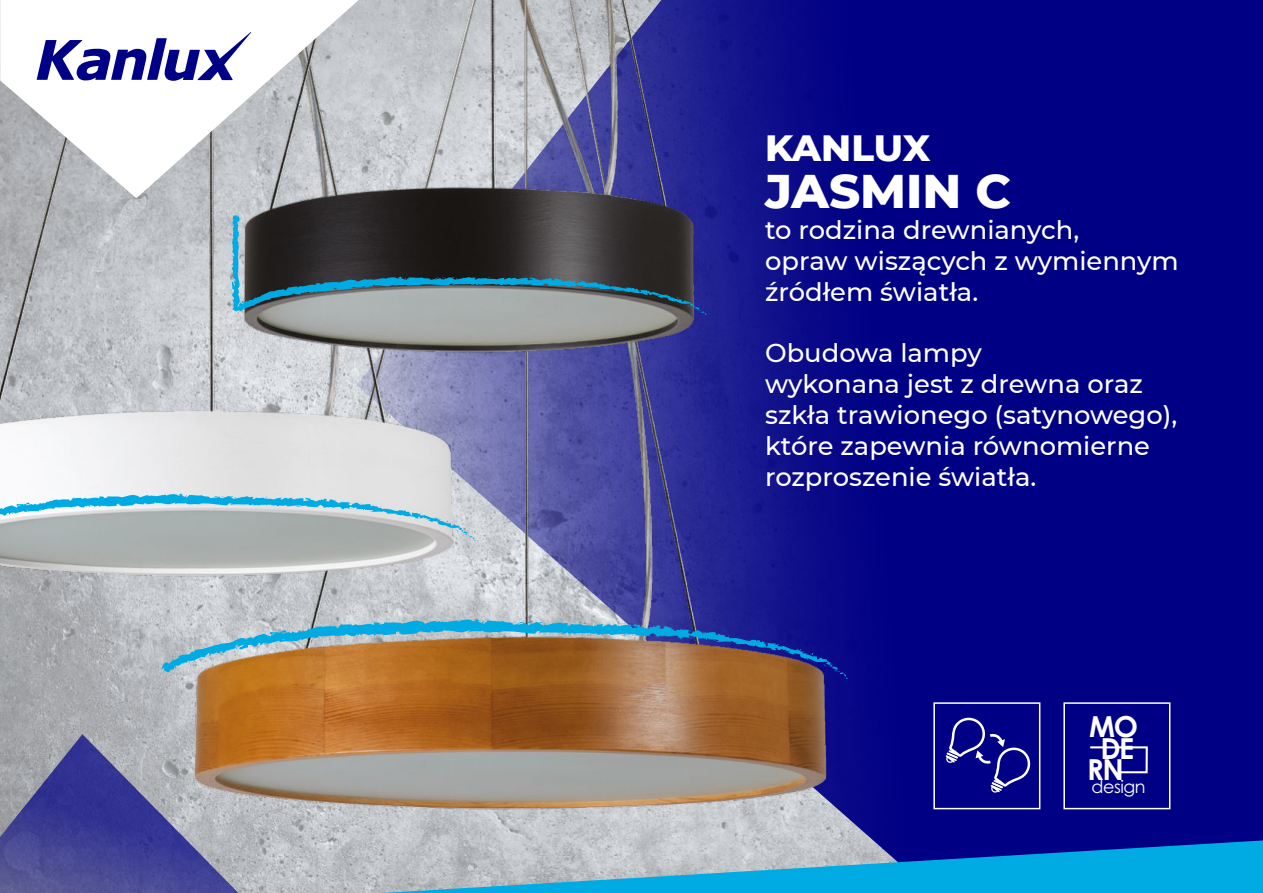
<style>
.page{position:relative;width:1263px;height:893px;background:#fff}
.page>*{position:absolute;margin:0;border:0;box-sizing:border-box;transform-origin:0 0}
.t1{font:800 48.15px "Montserrat";color:#fff}
.t2{font:800 37.35px "Montserrat";letter-spacing:-.005em;color:#fff}
.t3{font:700 28.95px/21.3px "Century Gothic";color:#fff;text-align:center}
.t4{font:500 25.8px/30.9px "Montserrat";color:#fff}
.t5{font:17.55px "Century Gothic";letter-spacing:-.025em;color:#fff}
</style>
<div class="page">
<div style="left:910px;top:0;width:353px;height:840px;background:#000085"></div>
<svg style="left:0;top:734px;width:115px;height:159px;background:#595b98"></svg>
<svg style="left:910px;top:840px;width:353px;height:53px;background:#0087cf"></svg>
<img style="left:115px;top:0;width:795px;height:893px">
<img style="left:0;top:198px;width:525px;height:440px">
<img style="left:179px;top:0;width:603px;height:433px">
<svg style="left:0;top:0;width:359px;height:198px"></svg>
<svg style="left:37px;top:32px;width:214px;height:49px"></svg>
<svg style="left:231px;top:214px;width:470px;height:98px;background:#444e53"></svg>
<svg style="left:302px;top:293px;width:6px;height:2px"></svg>
<svg style="left:648px;top:290px;width:3px;height:6px"></svg>
<svg style="left:576px;top:282px;width:4px;height:5px"></svg>
<svg style="left:687px;top:303px;width:19px;height:12px"></svg>
<svg style="left:660px;top:294px;width:9px;height:6px"></svg>
<svg style="left:486px;top:277px;width:4px;height:8px"></svg>
<svg style="left:162px;top:619px;width:686px;height:60px;background:#837c76"></svg>
<svg style="left:0;top:493px;width:476px;height:48px;background:#a6c1c8"></svg>
<div style="left:934px;top:703px;width:106px;height:106px;background:#000086"></div>
<svg style="left:946px;top:717px;width:85px;height:76px"></svg>
<div style="left:933px;top:702px;width:107px;height:107px;border:2px solid #fff"></div>
<div style="left:1064px;top:703px;width:106px;height:106px;background:#000086"></div>
<svg style="left:1090px;top:746px;width:58px;height:28px"></svg>
<div style="left:1063px;top:702px;width:107px;height:107px;border:2px solid #fff"></div>
<h2 class="t2" style="left:765px;top:126px;width:167px">KANLUX</h2>
<h1 class="t1" style="left:765px;top:163px;width:247px">JASMIN C</h1>
<p class="t4" style="left:765px;top:216px;width:415px">to rodzina drewnianych,<br>opraw wiszących z wymiennym źródłem światła.</p>
<p class="t4" style="left:765px;top:337px;width:414px">Obudowa lampy<br>wykonana jest z drewna oraz szkła trawionego (satynowego), które zapewnia równomierne rozproszenie światła.</p>
<p class="t3" style="left:1087px;top:716px;width:52px">MO<br>DE<br>RN</p>
<p class="t5" style="left:1091px;top:780px;width:56px">design</p>
</div>
